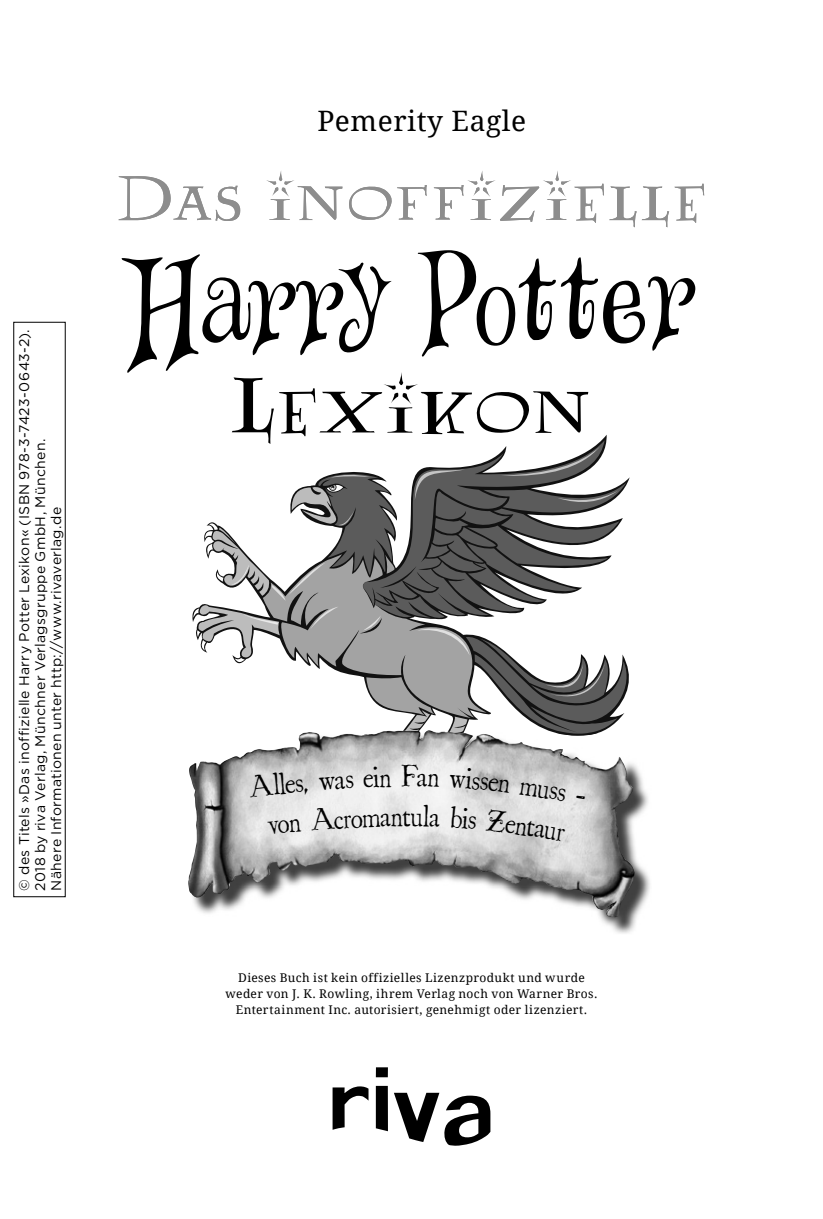
<style>
.page{position:relative;width:823px;height:1219px;background:#fff}
.page>*{position:absolute;margin:0;border:0;box-sizing:border-box;transform-origin:0 0}
.t1{font:90.6px "Lumos";color:#000}
.t2{font:74px "Lumos";letter-spacing:.02em;color:#8d8d8d}
.t3{font:29px "St Nicholas";color:#000}
.t4{font:28.2px "Droid Serif";letter-spacing:.02em;color:#000}
.t5{font:14px/16px "Gotham";letter-spacing:.02em;color:#000}
.t6{font:12px/16px "Droid Serif";letter-spacing:.03em;color:#000;text-align:center}
</style>
<div class="page">
<svg style="left:121px;top:250px;width:574px;height:123px"></svg>
<img style="left:193px;top:763px;width:457px;height:171px">
<img style="left:188px;top:764px;width:239px;height:135px">
<svg style="left:332px;top:1086px;width:36px;height:44px"></svg>
<svg style="left:375px;top:1067px;width:115px;height:79px"></svg>
<svg style="left:193px;top:447px;width:436px;height:394px"></svg>
<p class="t5" style="left:16px;top:890px;width:563px;rotate:-90deg">© des Titels »Das inoffizielle Harry Potter Lexikon« (ISBN 978-3-7423-0643-2).<br>2018 by riva Verlag, Münchner Verlagsgruppe GmbH, München.<br>Nähere Informationen unter http://www.rivaverlag.de</p>
<p class="t4" style="left:317px;top:105px;width:210px">Pemerity Eagle</p>
<p class="t2" style="left:117px;top:151px;width:590px">Das inoffizielle</p>
<p class="t1" style="left:231px;top:348px;width:361px">Lexikon</p>
<p class="t3" style="left:416px;top:763px;width:12px">a</p>
<p class="t3" style="left:410px;top:802px;width:14px">u</p>
<p class="t6" style="left:225px;top:969px;width:373px">Dieses Buch ist kein offizielles Lizenzprodukt und wurde weder von J. K. Rowling, ihrem Verlag noch von Warner Bros.<br>Entertainment Inc. autorisiert, genehmigt oder lizenziert.</p>
</div>
